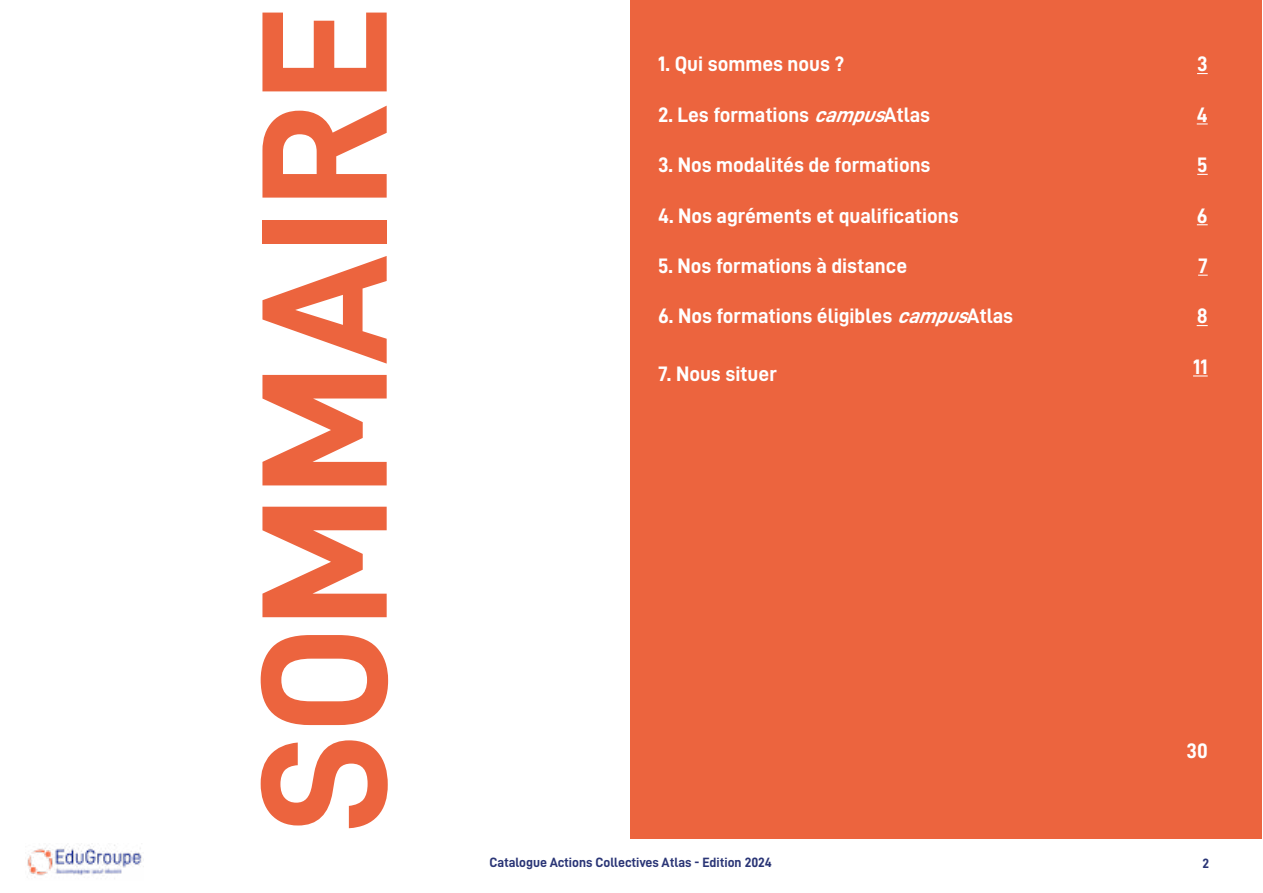
<style>
.page{position:relative;width:1263px;height:893px;background:#fff}
.page>*{position:absolute;margin:0;border:0;box-sizing:border-box;transform-origin:0 0}
.t1{font:180px "D DIN Bold";color:#ec643e}
.t2{font:21px "D DIN Bold";color:#fff}
.t3{font:13.5px "D DIN Bold";color:#2a3576}
.s1{font-style:italic}
</style>
<div class="page">
<img style="left:27px;top:845px;width:115px;height:31px">
<div style="left:630px;top:0;width:632px;height:839px;background:#ec643e"></div>
<svg style="left:1193px;top:375px;width:15px;height:1px"></svg>
<h1 class="t1" style="left:225px;top:833px;width:828px;rotate:-90deg">SOMMAIRE</h1>
<p class="t2" style="left:658px;top:53px;width:188px">1. Qui sommes nous ?</p>
<p class="t2" style="left:658px;top:103px;width:273px">2. Les formations <span class="s1">campus</span>Atlas</p>
<p class="t2" style="left:658px;top:153px;width:274px">3. Nos modalités de formations</p>
<p class="t2" style="left:658px;top:204px;width:302px">4. Nos agréments et qualifications</p>
<p class="t2" style="left:658px;top:254px;width:251px">5. Nos formations à distance</p>
<p class="t2" style="left:658px;top:305px;width:357px">6. Nos formations éligibles <span class="s1">campus</span>Atlas</p>
<p class="t2" style="left:658px;top:362px;width:120px">7. Nous situer</p>
<p class="t2" style="left:1197px;top:53px;width:12px">3</p>
<p class="t2" style="left:1197px;top:103px;width:12px">4</p>
<p class="t2" style="left:1197px;top:153px;width:12px">5</p>
<p class="t2" style="left:1197px;top:204px;width:12px">6</p>
<p class="t2" style="left:1198px;top:254px;width:11px">7</p>
<p class="t2" style="left:1197px;top:305px;width:13px">8</p>
<p class="t2" style="left:1193px;top:355px;width:16px">11</p>
<p class="t2" style="left:1186px;top:740px;width:23px">30</p>
<p class="t3" style="left:489px;top:855px;width:284px">Catalogue Actions Collectives Atlas - Edition 2024</p>
<p class="t3" style="left:1202px;top:855px;width:8px">2</p>
</div>
